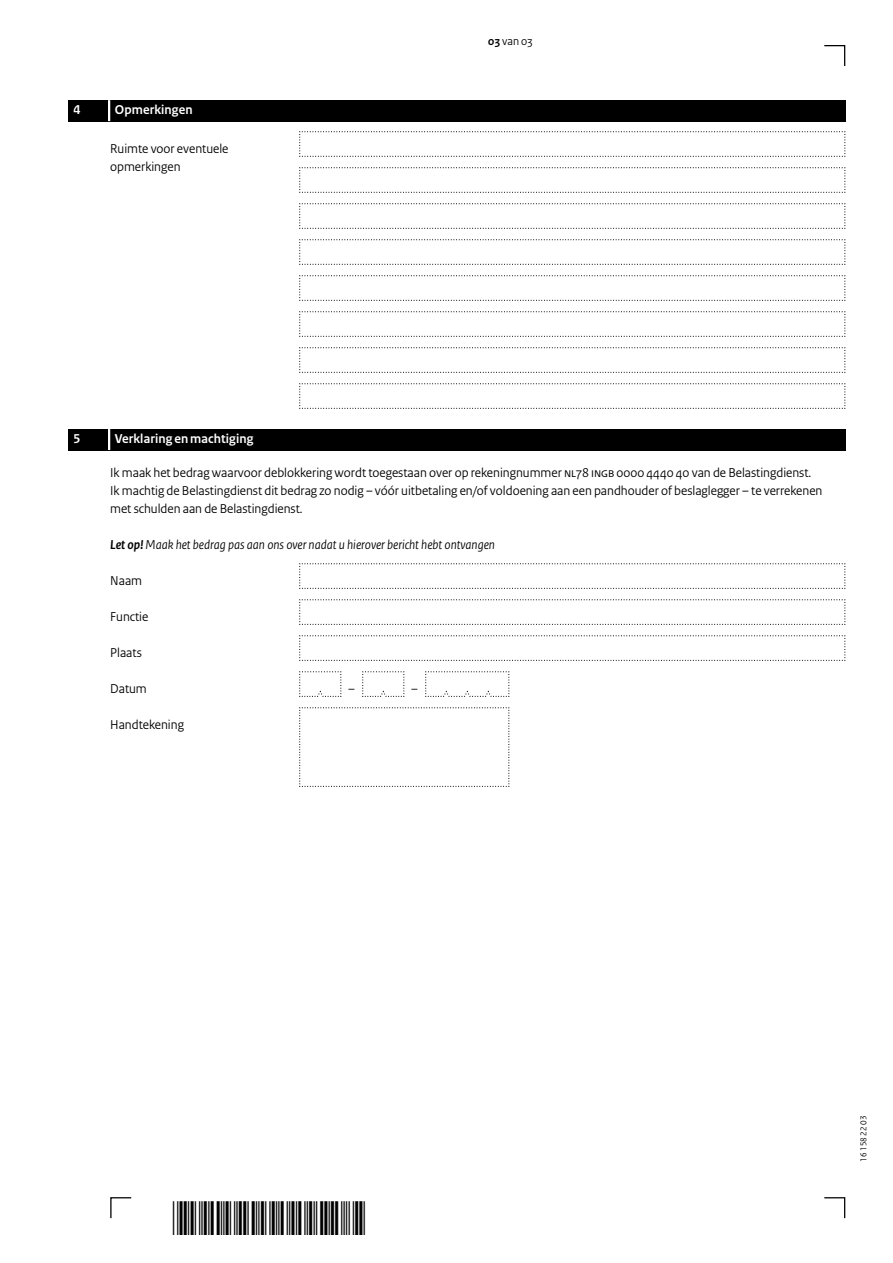
<style>
.page{position:relative;width:893px;height:1263px;background:#fff}
.page>*{position:absolute;margin:0;border:0;box-sizing:border-box;transform-origin:0 0}
.Vraag{font:13.5px/18px "Rijksoverheid Sans Heading";color:#000}
.Vraag-2{font:italic 13.5px "Rijksoverheid Sans Heading";color:#000}
.KOP_B_Nummer{font:700 13.5px "Rijksoverheid Sans Heading";letter-spacing:.01em;color:#fff}
.KOP_D_Nummer{font:700 13.5px "Rijksoverheid Sans Heading";letter-spacing:.01em;color:#fff}
.t1{font:12px "Rijksoverheid Sans Heading";color:#000}
.t2{font:9px "Rijksoverheid Sans Heading";color:#000}
.s1{font-weight:700}
</style>
<div class="page">
<svg style="left:824px;top:45px;width:22px;height:21px"></svg>
<svg style="left:824px;top:1197px;width:22px;height:22px"></svg>
<svg style="left:110px;top:1197px;width:22px;height:22px"></svg>
<svg style="left:299px;top:131px;width:547px;height:26px"></svg>
<svg style="left:299px;top:167px;width:547px;height:26px"></svg>
<svg style="left:299px;top:203px;width:547px;height:26px"></svg>
<svg style="left:299px;top:239px;width:547px;height:26px"></svg>
<svg style="left:299px;top:275px;width:547px;height:26px"></svg>
<svg style="left:299px;top:311px;width:547px;height:26px"></svg>
<svg style="left:299px;top:347px;width:547px;height:26px"></svg>
<svg style="left:299px;top:383px;width:547px;height:26px"></svg>
<svg style="left:299px;top:563px;width:547px;height:26px"></svg>
<svg style="left:299px;top:599px;width:547px;height:26px"></svg>
<svg style="left:299px;top:635px;width:547px;height:26px"></svg>
<svg style="left:299px;top:671px;width:43px;height:26px"></svg>
<svg style="left:362px;top:671px;width:43px;height:26px"></svg>
<svg style="left:425px;top:671px;width:85px;height:26px"></svg>
<svg style="left:299px;top:707px;width:211px;height:80px"></svg>
<div style="left:68px;top:100px;width:777px;height:21px;background:#000"></div>
<hr style="left:108px;top:100px;width:2px;height:21px;background:#fff">
<div style="left:68px;top:429px;width:777px;height:21px;background:#000"></div>
<hr style="left:108px;top:429px;width:2px;height:21px;background:#fff">
<h2 class="KOP_D_Nummer" style="left:74px;top:102px;width:8px">4</h2>
<h2 class="KOP_D_Nummer" style="left:115px;top:102px;width:79px">Opmerkingen</h2>
<p class="Vraag" style="left:110px;top:140px;width:120px">Ruimte voor eventuele opmerkingen</p>
<p class="t1" style="left:488px;top:34px;width:46px"><span class="s1">03</span> van 03</p>
<h2 class="KOP_B_Nummer" style="left:74px;top:431px;width:8px">5</h2>
<h2 class="KOP_B_Nummer" style="left:115px;top:431px;width:140px">Verklaring en machtiging</h2>
<p class="Vraag" style="left:110px;top:464px;width:714px">Ik maak het bedrag waarvoor deblokkering wordt toegestaan over op rekeningnummer NL78 INGB 0000 4440 40 van de Belastingdienst.<br>Ik machtig de Belastingdienst dit bedrag zo nodig – vóór uitbetaling en/of voldoening aan een pandhouder of beslaglegger – te verrekenen met schulden aan de Belastingdienst.</p>
<p class="Vraag-2" style="left:110px;top:537px;width:386px"><span class="s1">Let op!</span> Maak het bedrag pas aan ons over nadat u hierover bericht hebt ontvangen</p>
<p class="Vraag" style="left:110px;top:572px;width:33px">Naam</p>
<p class="Vraag" style="left:110px;top:608px;width:40px">Functie</p>
<p class="Vraag" style="left:110px;top:644px;width:33px">Plaats</p>
<p class="Vraag" style="left:110px;top:680px;width:38px">Datum</p>
<p class="Vraag" style="left:110px;top:716px;width:75px">Handtekening</p>
<p class="t2" style="left:858px;top:1161px;width:47px;rotate:-90deg">16 158 22 03</p>
</div>
